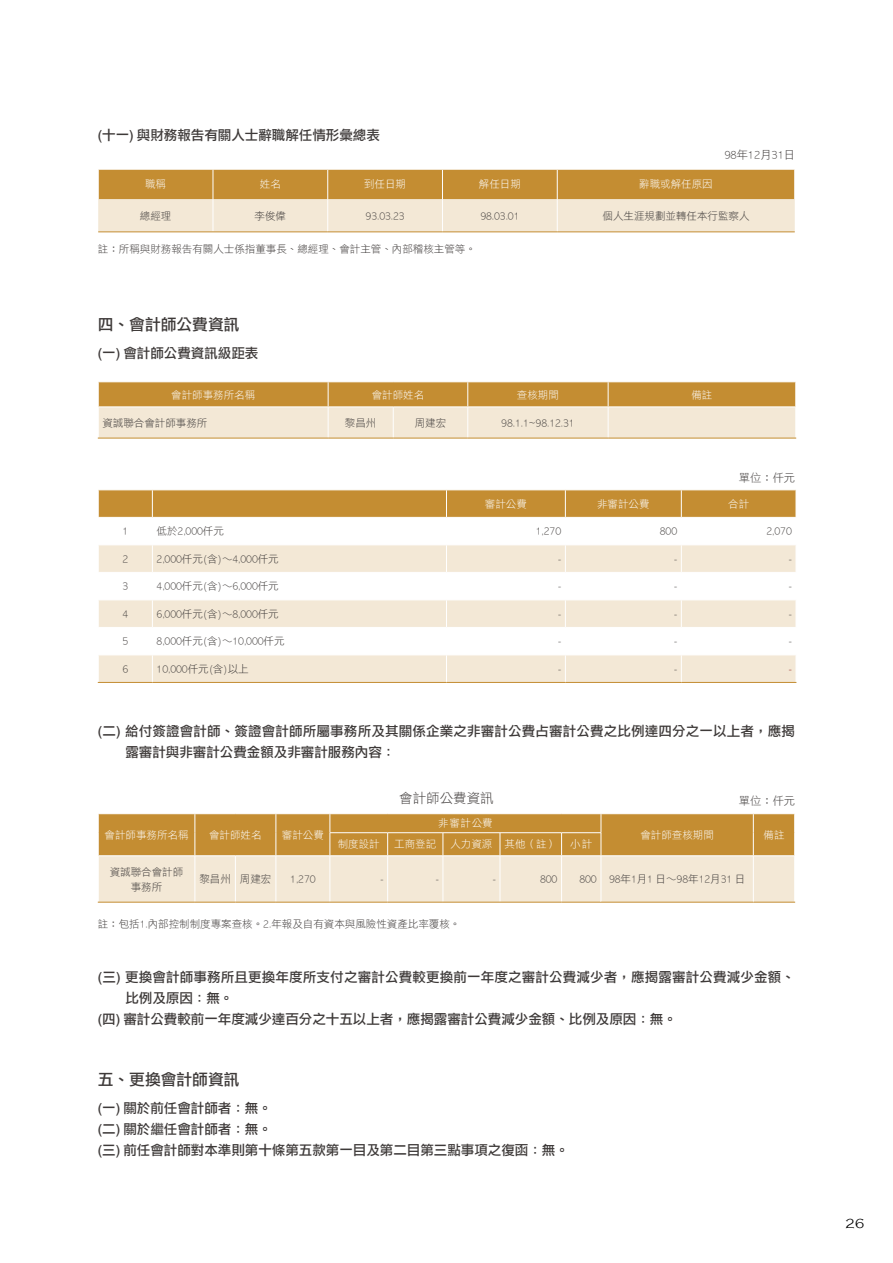
<style>
.page{position:relative;width:893px;height:1263px;background:#fff}
.page>*{position:absolute;margin:0;border:0;box-sizing:border-box;transform-origin:0 0}
.t1{font:15.75px "DF Li Hei Md HK BF";color:#3e3a39}
.t2{font:13.5px/21px "DF Li Hei Md HK BF";color:#3e3a39}
.t3{font:13.5px "DF Li Hei Lt HK BF";color:#3e3a39}
.t4{font:300 13.5px "Copperplate Gothic";color:#000}
.t5{font:11.25px "DF Li Hei Lt HK BF";color:#3e3a39}
.t6{font:10.5px/15px "DF Li Hei Lt HK BF";color:#3e3a39;text-align:center}
.t7{font:10.5px "DF Li Hei Lt HK BF";color:#fff}
.t8{font:10.5px "DF Li Hei Lt HK BF";color:#8d1a1a}
</style>
<div class="page">
<svg style="left:98px;top:169px;width:697px;height:62px;background:#ddbd89"></svg>
<hr style="left:213px;top:199px;width:1px;height:32px;background:#fff">
<hr style="left:327px;top:199px;width:1px;height:32px;background:#fff">
<hr style="left:442px;top:199px;width:1px;height:32px;background:#fff">
<hr style="left:557px;top:199px;width:1px;height:32px;background:#fff">
<hr style="left:98px;top:231px;width:115px;height:1px;background:#c48d32">
<hr style="left:213px;top:231px;width:115px;height:1px;background:#c48d32">
<hr style="left:328px;top:231px;width:114px;height:1px;background:#c48d32">
<hr style="left:442px;top:231px;width:115px;height:1px;background:#c48d32">
<hr style="left:557px;top:231px;width:238px;height:1px;background:#c48d32">
<hr style="left:98px;top:902px;width:97px;height:1px;background:#c48d32">
<hr style="left:195px;top:902px;width:40px;height:1px;background:#c48d32">
<hr style="left:235px;top:902px;width:41px;height:1px;background:#c48d32">
<hr style="left:276px;top:902px;width:54px;height:1px;background:#c48d32">
<hr style="left:330px;top:902px;width:58px;height:1px;background:#c48d32">
<hr style="left:388px;top:902px;width:55px;height:1px;background:#c48d32">
<hr style="left:443px;top:902px;width:57px;height:1px;background:#c48d32">
<hr style="left:500px;top:902px;width:62px;height:1px;background:#c48d32">
<hr style="left:562px;top:902px;width:39px;height:1px;background:#c48d32">
<hr style="left:753px;top:902px;width:42px;height:1px;background:#c48d32">
<hr style="left:601px;top:902px;width:152px;height:1px;background:#c48d32">
<svg style="left:98px;top:814px;width:697px;height:88px;background:#ddbe8b"></svg>
<hr style="left:753px;top:855px;width:41px;height:1px;background:#fff">
<svg style="left:98px;top:382px;width:698px;height:56px;background:#dec08e"></svg>
<hr style="left:98px;top:406px;width:230px;height:1px;background:#fff">
<hr style="left:98px;top:407px;width:1px;height:31px;background:#fff">
<hr style="left:328px;top:406px;width:65px;height:1px;background:#fff">
<hr style="left:328px;top:407px;width:1px;height:31px;background:#fff">
<hr style="left:393px;top:406px;width:75px;height:1px;background:#fff">
<hr style="left:393px;top:407px;width:1px;height:31px;background:#fff">
<hr style="left:468px;top:406px;width:140px;height:1px;background:#fff">
<hr style="left:467px;top:407px;width:1px;height:31px;background:#fff">
<hr style="left:608px;top:406px;width:188px;height:1px;background:#fff">
<hr style="left:608px;top:407px;width:1px;height:31px;background:#fff">
<hr style="left:795px;top:407px;width:1px;height:31px;background:#fff">
<hr style="left:98px;top:438px;width:230px;height:1px;background:#c48d32">
<hr style="left:328px;top:438px;width:65px;height:1px;background:#c48d32">
<hr style="left:393px;top:438px;width:75px;height:1px;background:#c48d32">
<hr style="left:468px;top:438px;width:140px;height:1px;background:#c48d32">
<hr style="left:608px;top:438px;width:188px;height:1px;background:#c48d32">
<svg style="left:98px;top:490px;width:698px;height:192px"></svg>
<hr style="left:98px;top:682px;width:54px;height:1px;background:#c48d32">
<hr style="left:152px;top:682px;width:294px;height:1px;background:#c48d32">
<hr style="left:446px;top:682px;width:119px;height:1px;background:#c48d32">
<hr style="left:565px;top:682px;width:116px;height:1px;background:#c48d32">
<hr style="left:681px;top:682px;width:115px;height:1px;background:#c48d32">
<p class="t2" style="left:98px;top:125px;width:284px">(十一) 與財務報告有關人士辭職解任情形彙總表</p>
<p class="t7" style="left:145px;top:179px;width:22px">職稱</p>
<p class="t7" style="left:260px;top:179px;width:22px">姓名</p>
<p class="t7" style="left:364px;top:179px;width:43px">到任日期</p>
<p class="t7" style="left:479px;top:179px;width:43px">解任日期</p>
<p class="t7" style="left:639px;top:179px;width:75px">辭職或解任原因</p>
<p class="t6" style="left:140px;top:209px;width:33px">總經理</p>
<p class="t6" style="left:255px;top:209px;width:33px">李俊偉</p>
<p class="t6" style="left:366px;top:209px;width:41px">93.03.23</p>
<p class="t6" style="left:480px;top:209px;width:41px">98.03.01</p>
<p class="t6" style="left:602px;top:209px;width:148px">個人生涯規劃並轉任本行監察人</p>
<p class="t6" style="left:98px;top:242px;width:379px">註：所稱與財務報告有關人士係指董事長、總經理、會計主管、內部稽核主管等。</p>
<p class="t5" style="left:724px;top:149px;width:72px">98年12月31日</p>
<h1 class="t1" style="left:98px;top:316px;width:143px">四、會計師公費資訊</h1>
<p class="t2" style="left:98px;top:343px;width:162px">(一) 會計師公費資訊級距表</p>
<p class="t7" style="left:171px;top:389px;width:85px">會計師事務所名稱</p>
<p class="t7" style="left:372px;top:389px;width:54px">會計師姓名</p>
<p class="t7" style="left:517px;top:389px;width:43px">查核期間</p>
<p class="t7" style="left:691px;top:389px;width:22px">備註</p>
<p class="t6" style="left:102px;top:416px;width:106px">資誠聯合會計師事務所</p>
<p class="t6" style="left:345px;top:416px;width:33px">黎昌州</p>
<p class="t6" style="left:415px;top:416px;width:33px">周建宏</p>
<p class="t6" style="left:501px;top:416px;width:75px">98.1.1~98.12.31</p>
<p class="t5" style="left:739px;top:472px;width:58px">單位：仟元</p>
<p class="t7" style="left:485px;top:498px;width:43px">審計公費</p>
<p class="t7" style="left:597px;top:498px;width:54px">非審計公費</p>
<p class="t7" style="left:728px;top:498px;width:22px">合計</p>
<p class="t6" style="left:122px;top:524px;width:7px">1</p>
<p class="t6" style="left:157px;top:524px;width:69px">低於2,000仟元</p>
<p class="t6" style="left:536px;top:524px;width:27px">1,270</p>
<p class="t6" style="left:660px;top:524px;width:19px">800</p>
<p class="t6" style="left:766px;top:524px;width:27px">2,070</p>
<p class="t6" style="left:122px;top:552px;width:7px">2</p>
<p class="t6" style="left:157px;top:552px;width:124px">2,000仟元(含)～4,000仟元</p>
<p class="t6" style="left:558px;top:552px;width:4px">-</p>
<p class="t6" style="left:674px;top:552px;width:4px">-</p>
<p class="t6" style="left:789px;top:552px;width:4px">-</p>
<p class="t6" style="left:122px;top:579px;width:7px">3</p>
<p class="t6" style="left:157px;top:579px;width:124px">4,000仟元(含)～6,000仟元</p>
<p class="t6" style="left:558px;top:579px;width:4px">-</p>
<p class="t6" style="left:674px;top:579px;width:4px">-</p>
<p class="t6" style="left:789px;top:579px;width:4px">-</p>
<p class="t6" style="left:122px;top:607px;width:7px">4</p>
<p class="t6" style="left:157px;top:607px;width:124px">6,000仟元(含)～8,000仟元</p>
<p class="t6" style="left:558px;top:607px;width:4px">-</p>
<p class="t6" style="left:674px;top:607px;width:4px">-</p>
<p class="t6" style="left:789px;top:607px;width:4px">-</p>
<p class="t6" style="left:122px;top:634px;width:7px">5</p>
<p class="t6" style="left:157px;top:634px;width:129px">8,000仟元(含)～10,000仟元</p>
<p class="t6" style="left:558px;top:634px;width:4px">-</p>
<p class="t6" style="left:674px;top:634px;width:4px">-</p>
<p class="t6" style="left:789px;top:634px;width:4px">-</p>
<p class="t6" style="left:122px;top:662px;width:7px">6</p>
<p class="t6" style="left:157px;top:662px;width:94px">10,000仟元(含)以上</p>
<p class="t6" style="left:558px;top:662px;width:4px">-</p>
<p class="t6" style="left:674px;top:662px;width:4px">-</p>
<p class="t8" style="left:789px;top:663px;width:4px">-</p>
<p class="t2" style="left:125px;top:721px;width:671px;text-indent:-28px">(二) 給付簽證會計師、簽證會計師所屬事務所及其關係企業之非審計公費占審計公費之比例達四分之一以上者，應揭露審計與非審計公費金額及非審計服務內容：</p>
<p class="t7" style="left:105px;top:829px;width:85px">會計師事務所名稱</p>
<p class="t7" style="left:209px;top:829px;width:54px">會計師姓名</p>
<p class="t7" style="left:282px;top:829px;width:43px">審計公費</p>
<p class="t3" style="left:399px;top:791px;width:96px">會計師公費資訊</p>
<p class="t5" style="left:739px;top:795px;width:58px">單位：仟元</p>
<p class="t7" style="left:438px;top:818px;width:56px">非審計公費</p>
<p class="t7" style="left:338px;top:839px;width:43px">制度設計</p>
<p class="t7" style="left:394px;top:839px;width:43px">工商登記</p>
<p class="t7" style="left:450px;top:839px;width:108px">人力資源 其他（註）</p>
<p class="t7" style="left:570px;top:839px;width:24px">小 計</p>
<p class="t7" style="left:640px;top:829px;width:75px">會計師查核期間</p>
<p class="t7" style="left:763px;top:829px;width:22px">備註</p>
<p class="t6" style="left:110px;top:864px;width:75px">資誠聯合會計師事務所</p>
<p class="t6" style="left:199px;top:872px;width:73px">黎昌州 周建宏</p>
<p class="t6" style="left:290px;top:872px;width:27px">1,270</p>
<p class="t6" style="left:380px;top:872px;width:4px">-</p>
<p class="t6" style="left:436px;top:872px;width:4px">-</p>
<p class="t6" style="left:493px;top:872px;width:4px">-</p>
<p class="t6" style="left:540px;top:872px;width:19px">800</p>
<p class="t6" style="left:579px;top:872px;width:167px">800 98年1月1 日～98年12月31 日</p>
<p class="t6" style="left:98px;top:917px;width:364px">註：包括1.內部控制制度專案查核。2.年報及自有資本與風險性資產比率覆核。</p>
<p class="t2" style="left:98px;top:967px;width:699px">(三) 更換會計師事務所且更換年度所支付之審計公費較更換前一年度之審計公費減少者，應揭露審計公費減少金額、</p>
<p class="t2" style="left:125px;top:988px;width:109px">比例及原因：無。</p>
<p class="t2" style="left:98px;top:1009px;width:581px">(四) 審計公費較前一年度減少達百分之十五以上者，應揭露審計公費減少金額、比例及原因：無。</p>
<h1 class="t1" style="left:98px;top:1071px;width:143px">五、更換會計師資訊</h1>
<p class="t2" style="left:98px;top:1098px;width:473px">(一) 關於前任會計師者：無。<br>(二) 關於繼任會計師者：無。<br>(三) 前任會計師對本準則第十條第五款第一目及第二目第三點事項之復函：無。</p>
<p class="t4" style="left:845px;top:1216px;width:21px">26</p>
</div>
